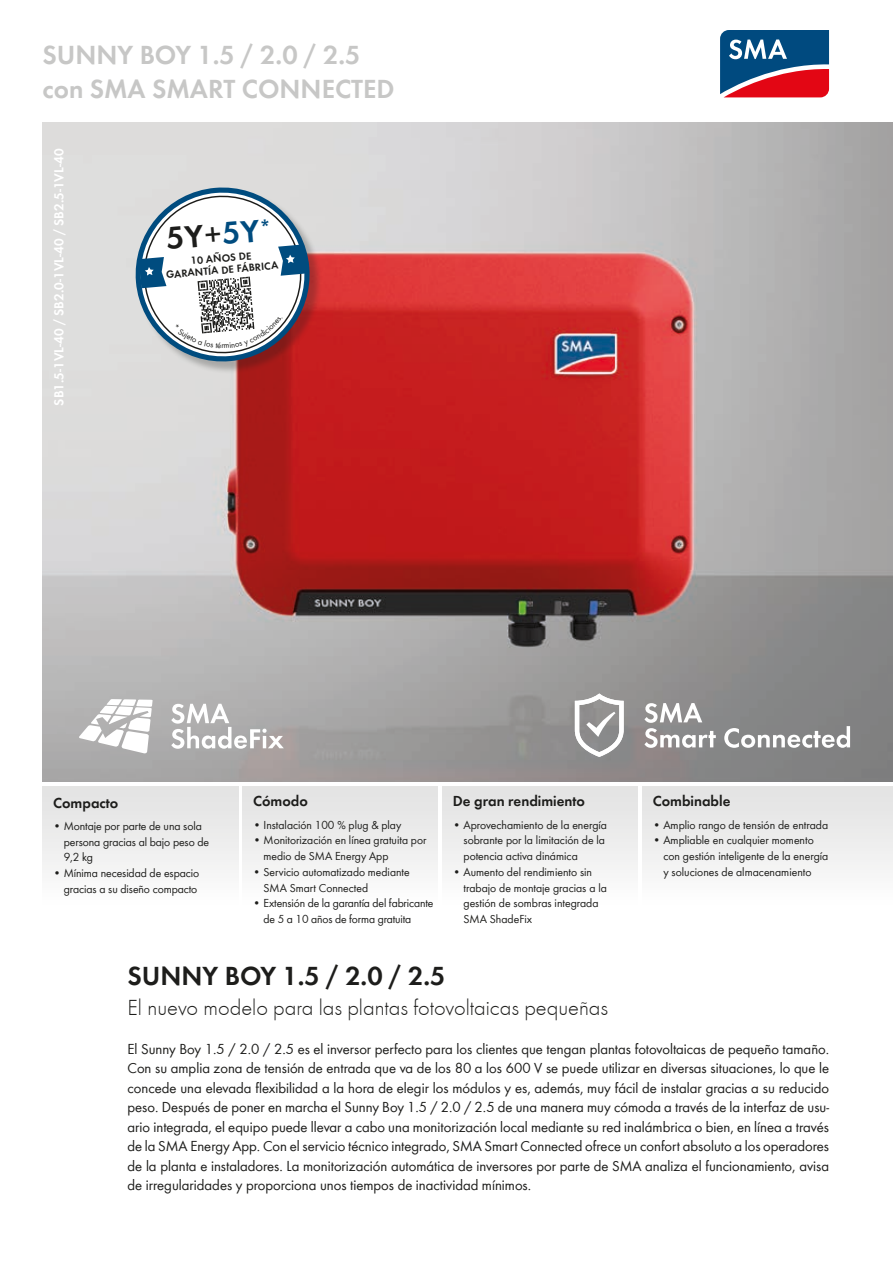
<style>
.page{position:relative;width:893px;height:1263px;background:#fff}
.page>*{position:absolute;margin:0;border:0;box-sizing:border-box;transform-origin:0 0}
.t1{font:600 32.25px "SMA Futura Global";color:#1d1d1b}
.t2{font:600 27px/34.5px "SMA Futura Global";color:#c7c7c6}
.t3{font:600 27px "SMA Futura Global";color:#1d1d1b}
.t4{font:300 22.5px "SMA Futura Global";color:#1d1d1b}
.t5{font:15px/19.5px "SMA Futura Global";color:#1d1d1b;text-align:justify}
.t6{font:600 15px "SMA Futura Global";color:#1d1d1b}
.t7{font:600 13.5px "SMA Futura Global";color:#fff}
.t8{font:12px/15.8px "SMA Futura Global";color:#1d1d1b}
.t9{font:600 10.8px/11.9px "SMA Futura Global";color:#1d1d1b;text-align:center}
.s1{color:#004c7f}
</style>
<div class="page">
<svg style="left:720px;top:30px;width:110px;height:68px;background:#655476"></svg>
<img style="left:43px;top:122px;width:850px;height:659px">
<div style="left:137px;top:189px;width:186px;height:185px;background:#1d1d1b;opacity:.27"></div>
<svg style="left:79px;top:699px;width:74px;height:55px"></svg>
<svg style="left:171px;top:704px;width:113px;height:45px"></svg>
<svg style="left:575px;top:693px;width:49px;height:64px"></svg>
<svg style="left:644px;top:703px;width:72px;height:45px"></svg>
<svg style="left:724px;top:726px;width:126px;height:22px"></svg>
<div style="left:43px;top:787px;width:195px;height:119px;background:linear-gradient(to bottom,#e1e1e1,#fdfdfd)"></div>
<div style="left:242px;top:787px;width:196px;height:119px;background:linear-gradient(to bottom,#e1e1e1,#fdfdfd)"></div>
<div style="left:442px;top:787px;width:196px;height:119px;background:linear-gradient(to bottom,#e1e1e1,#fdfdfd)"></div>
<div style="left:642px;top:787px;width:251px;height:119px;background:linear-gradient(to bottom,#e1e1e1,#fdfdfd)"></div>
<svg style="left:132px;top:184px;width:181px;height:181px"></svg>
<h2 class="t2" style="left:43px;top:37px;width:354px">SUNNY BOY 1.5 / 2.0 / 2.5 con SMA SMART CONNECTED</h2>
<p class="t7" style="left:51px;top:405px;width:258px;rotate:-90deg">SB1.5-1VL-40 / SB2.0-1VL-40 / SB2.5-1VL-40</p>
<h1 class="t1" style="left:165px;top:219px;width:108px;rotate:-5deg">5Y+<span class="s1">5Y</span><sup>*</sup></h1>
<p class="t9" style="left:165px;top:257px;width:114px;rotate:-5deg">10 AÑOS DE<br>GARANTÍA DE FÁBRICA</p>
<p class="t6" style="left:53px;top:794px;width:67px">Compacto</p>
<p class="t8" style="left:64px;top:818px;width:147px;text-indent:-11px">• Montaje por parte de una sola persona gracias al bajo peso de<br>9,2 kg</p>
<p class="t8" style="left:53px;top:865px;width:148px;text-align:right">• Mínima necesidad de espacio gracias a su diseño compacto</p>
<p class="t6" style="left:253px;top:792px;width:56px">Cómodo</p>
<p class="t8" style="left:253px;top:816px;width:150px">• Instalación 100 % plug &amp; play</p>
<p class="t8" style="left:264px;top:832px;width:164px;text-indent:-11px">• Monitorización en línea gratuita por medio de SMA Energy App</p>
<p class="t8" style="left:264px;top:864px;width:148px;text-indent:-11px">• Servicio automatizado mediante<br>SMA Smart Connected</p>
<p class="t8" style="left:264px;top:895px;width:171px;text-indent:-11px">• Extensión de la garantía del fabricante de 5 a 10 años de forma gratuita</p>
<p class="t6" style="left:453px;top:792px;width:134px">De gran rendimiento</p>
<p class="t8" style="left:463px;top:816px;width:145px;text-indent:-11px">• Aprovechamiento de la energía sobrante por la limitación de la potencia activa dinámica</p>
<p class="t8" style="left:463px;top:864px;width:145px;text-indent:-11px">• Aumento del rendimiento sin trabajo de montaje gracias a la gestión de sombras integrada<br>SMA ShadeFix</p>
<p class="t6" style="left:653px;top:792px;width:79px">Combinable</p>
<p class="t8" style="left:653px;top:816px;width:177px">• Amplio rango de tensión de entrada</p>
<p class="t8" style="left:663px;top:832px;width:167px;text-indent:-11px">• Ampliable en cualquier momento con gestión inteligente de la energía y soluciones de almacenamiento</p>
<h2 class="t3" style="left:128px;top:959px;width:319px">SUNNY BOY 1.5 / 2.0 / 2.5</h2>
<h3 class="t4" style="left:128px;top:993px;width:482px">El nuevo modelo para las plantas fotovoltaicas pequeñas</h3>
<p class="t5" style="left:128px;top:1038px;width:703px">El Sunny Boy 1.5 / 2.0 / 2.5 es el inversor perfecto para los clientes que tengan plantas fotovoltaicas de pequeño tamaño.<br>Con su amplia zona de tensión de entrada que va de los 80 a los 600 V se puede utilizar en diversas situaciones, lo que le concede una elevada flexibilidad a la hora de elegir los módulos y es, además, muy fácil de instalar gracias a su reducido peso. Después de poner en marcha el Sunny Boy 1.5 / 2.0 / 2.5 de una manera muy cómoda a través de la interfaz de usu&shy;ario integrada, el equipo puede llevar a cabo una monitorización local mediante su red inalámbrica o bien, en línea a través de la SMA Energy App. Con el servicio técnico integrado, SMA Smart Connected ofrece un confort absoluto a los operadores de la planta e instaladores. La monitorización automática de inversores por parte de SMA analiza el funcionamiento, avisa de irregularidades y proporciona unos tiempos de inactividad mínimos.</p>
</div>
